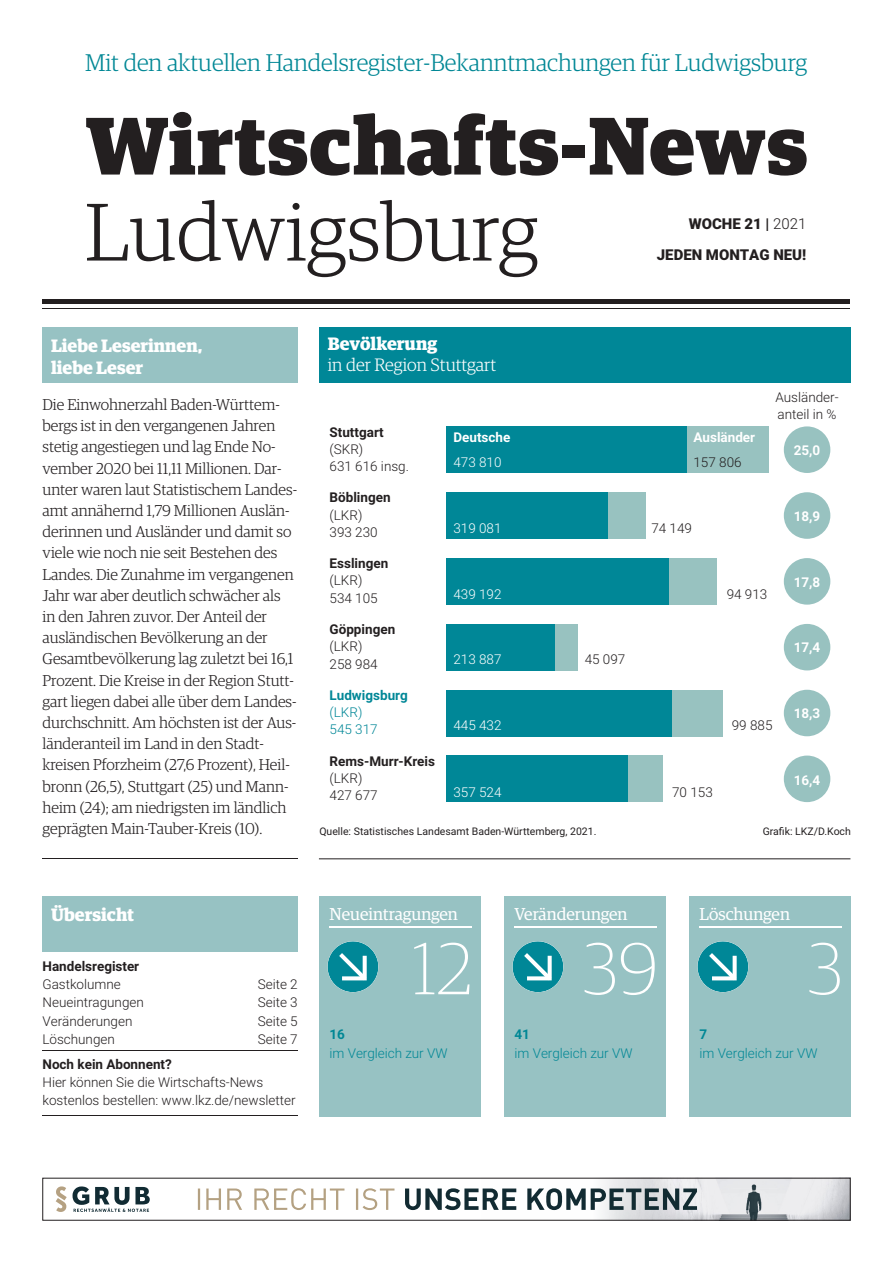
<style>
.page{position:relative;width:893px;height:1263px;background:#fff}
.page>*{position:absolute;margin:0;border:0;box-sizing:border-box;transform-origin:0 0}
.t1{font:81.75px/85.9px "Guardian Egyp Black Standard,Extra Bold,normal 00";letter-spacing:.01em;color:#231f20}
.t2{font:73.5px "Guardian Egyp Thin Standard,275,normal 00";color:#fff}
.t3{font:24.15px "Guardian Egyp Light Standard,Light,normal 00";color:#008795}
.t4{font:18px/22.4px "Guardian Egyp Bold Standard,Bold,normal 00";color:#fff}
.t5{font:18px/21px "Guardian Egyp Light 00";color:#fff}
.t6{font:17.25px "Guardian Egyp Regular Standard,Normal,normal 00";color:#fff}
.t7{font:15.75px/21.1px "Guardian Egyp Light Standard,Light,normal 00";color:#231f20}
.t8{font:15px/31px "Roboto Black Standard,Black,normal 00";color:#231f20;text-align:right}
.t9{font:13.5px/18.3px "Roboto Light Standard,Light,normal 00";color:#231f20}
.t10{font:13.5px/17.2px "Roboto Light 00";color:#231f20}
.t11{font:13.5px/18.3px "Roboto Light Standard,Light,normal 00";color:#008795}
.t12{font:13.5px "Roboto Bold 00";color:#fff}
.t13{font:13.5px "Roboto Light 00";color:#fff}
.t14{font:13.5px/18.3px "Roboto Standard,Bold,normal 00";color:#231f20}
.t15{font:13.5px/17.2px "Roboto Bold 00";color:#231f20}
.t16{font:13.5px/17.2px "Roboto Bold 00";color:#008797}
.t17{font:10.5px "Roboto Regular 00";color:#231f20}
.s1{font-family:"Guardian Egyp Light Standard,Light,normal 00"}
.s2{font-family:"Roboto Light Standard,Light,normal 00"}
.s3{font-family:"Guardian Egyp Bold 00"}
.s4{font-family:"Roboto Bold 00"}
.s5{font-family:"Roboto Bold 02"}
.s6{font-family:"Roboto Light 02"}
.s7{font-family:"Roboto Light 00"}
.s8{font-family:"Roboto Regular 02"}
.s9{font-family:"Roboto Regular 01"}
.s10{font-family:"Roboto Light Standard,Light,normal 02"}
.s11{font-family:"Roboto Standard,Bold,normal 00"}
</style>
<div class="page">
<img style="left:602px;top:1180px;width:246px;height:38px">
<svg style="left:405px;top:1188px;width:292px;height:22px"></svg>
<svg style="left:198px;top:1188px;width:196px;height:22px"></svg>
<svg style="left:56px;top:1186px;width:11px;height:26px"></svg>
<svg style="left:73px;top:1186px;width:77px;height:26px"></svg>
<hr style="left:43px;top:308px;width:807px;height:1px;background:#231f20">
<div style="left:43px;top:299px;width:807px;height:5px;background:#231f20"></div>
<hr style="left:43px;top:858px;width:255px;height:1px;background:#231f20">
<div style="left:43px;top:327px;width:255px;height:56px;background:#97c2c3"></div>
<div style="left:43px;top:896px;width:255px;height:55px;background:#97c2c3"></div>
<hr style="left:43px;top:1115px;width:255px;height:1px;background:#231f20">
<hr style="left:43px;top:1050px;width:255px;height:1px;background:#231f20">
<div style="left:319px;top:896px;width:161px;height:220px;background:#97c2c3"></div>
<hr style="left:330px;top:926px;width:142px;height:2px;background:#fff">
<svg style="left:327px;top:941px;width:51px;height:51px"></svg>
<div style="left:504px;top:896px;width:161px;height:220px;background:#97c2c3"></div>
<hr style="left:514px;top:926px;width:143px;height:2px;background:#fff">
<svg style="left:512px;top:941px;width:51px;height:51px"></svg>
<div style="left:689px;top:896px;width:161px;height:220px;background:#97c2c3"></div>
<hr style="left:699px;top:926px;width:143px;height:2px;background:#fff">
<svg style="left:697px;top:941px;width:51px;height:51px"></svg>
<hr style="left:319px;top:858px;width:531px;height:1px;background:#231f20">
<div style="left:446px;top:426px;width:323px;height:47px;background:#98c2c0"></div>
<div style="left:446px;top:492px;width:200px;height:47px;background:#98c2c0"></div>
<div style="left:446px;top:558px;width:271px;height:47px;background:#98c2c0"></div>
<div style="left:446px;top:624px;width:132px;height:46px;background:#98c2c0"></div>
<div style="left:446px;top:690px;width:277px;height:46px;background:#98c2c0"></div>
<div style="left:446px;top:755px;width:217px;height:47px;background:#98c2c0"></div>
<div style="left:446px;top:426px;width:241px;height:47px;background:#008797"></div>
<div style="left:446px;top:492px;width:162px;height:47px;background:#008797"></div>
<div style="left:446px;top:558px;width:223px;height:47px;background:#008797"></div>
<div style="left:446px;top:624px;width:109px;height:46px;background:#008797"></div>
<div style="left:446px;top:690px;width:226px;height:46px;background:#008797"></div>
<div style="left:446px;top:755px;width:182px;height:47px;background:#008797"></div>
<div style="left:319px;top:327px;width:531px;height:55px;background:#008797"></div>
<div style="left:784px;top:426px;width:46px;height:47px;background:#98c2c0;border-radius:50%"></div>
<div style="left:784px;top:492px;width:46px;height:47px;background:#98c2c0;border-radius:50%"></div>
<div style="left:784px;top:558px;width:46px;height:47px;background:#98c2c0;border-radius:50%"></div>
<div style="left:784px;top:624px;width:46px;height:46px;background:#98c2c0;border-radius:50%"></div>
<div style="left:784px;top:690px;width:46px;height:46px;background:#98c2c0;border-radius:50%"></div>
<div style="left:784px;top:755px;width:46px;height:47px;background:#98c2c0;border-radius:50%"></div>
<p class="t3" style="left:85px;top:47px;width:724px">Mit den aktuellen Handelsregister-Bekanntmachungen für Ludwigsburg</p>
<p class="t1" style="left:85px;top:94px;width:724px">Wirtschafts-News<br><span class="s1">Ludwigsburg</span></p>
<p class="t8" style="left:657px;top:209px;width:151px">WOCHE 21 | <span class="s2">2021<br></span>JEDEN MONTAG NEU!</p>
<p class="t4" style="left:51px;top:333px;width:153px">Liebe Leserinnen, liebe Leser</p>
<p class="t7" style="left:43px;top:393px;width:256px">Die Einwohnerzahl Baden-Württem&shy;bergs ist in den vergangenen Jahren stetig angestiegen und lag Ende No&shy;vember 2020 bei 11,11 Millionen. Dar&shy;unter waren laut Statistischem Landes&shy;amt annähernd 1,79 Millionen Auslän&shy;derinnen und Ausländer und damit so viele wie noch nie seit Bestehen des Landes. Die Zunahme im vergangenen Jahr war aber deutlich schwächer als in den Jahren zuvor. Der Anteil der ausländischen Bevölkerung an der Gesamtbevölkerung lag zuletzt bei 16,1<br>Prozent. Die Kreise in der Region Stutt&shy;gart liegen dabei alle über dem Landes&shy;durchschnitt. Am höchsten ist der Aus&shy;länderanteil im Land in den Stadt&shy;kreisen Pforzheim (27,6 Prozent), Heil&shy;bronn (26,5), Stuttgart (25) und Mann&shy;heim (24); am niedrigsten im ländlich geprägten Main-Tauber-Kreis (10).</p>
<p class="t5" style="left:328px;top:332px;width:170px"><span class="s3">Bevölkerung<br></span>in der Region Stuttgart</p>
<p class="t10" style="left:330px;top:424px;width:81px"><span class="s4">Stuttgart </span>(SKR)<br>631 616 insg.</p>
<p class="t12" style="left:453px;top:432px;width:59px">Deutsche</p>
<p class="t12" style="left:693px;top:432px;width:63px">Ausl<span class="s5">ä</span>nder</p>
<p class="t13" style="left:453px;top:457px;width:50px">473 810</p>
<p class="t10" style="left:693px;top:455px;width:50px">157 806</p>
<p class="t10" style="left:775px;top:390px;width:65px">Ausl<span class="s6">ä</span>nder&shy;anteil in %</p>
<p class="t12" style="left:794px;top:445px;width:28px">25,0</p>
<p class="t10" style="left:330px;top:490px;width:63px"><span class="s4">B</span><span class="s5">ö</span><span class="s4">blingen </span>(LKR)<br>393 230</p>
<p class="t10" style="left:330px;top:556px;width:60px"><span class="s4">Esslingen </span>(LKR)<br>534 105</p>
<p class="t10" style="left:330px;top:622px;width:67px"><span class="s4">G</span><span class="s5">ö</span><span class="s4">ppingen </span>(LKR)<br>258 984</p>
<p class="t16" style="left:330px;top:688px;width:80px">Ludwigsburg <span class="s7">(LKR)<br>545 317</span></p>
<p class="t15" style="left:330px;top:753px;width:107px">Rems-Murr-Kreis <span class="s7">(LKR)<br>427 677</span></p>
<p class="t13" style="left:453px;top:523px;width:50px">319 081</p>
<p class="t13" style="left:453px;top:588px;width:50px">439 192</p>
<p class="t13" style="left:453px;top:653px;width:50px">213 887</p>
<p class="t13" style="left:453px;top:719px;width:50px">445 432</p>
<p class="t13" style="left:453px;top:786px;width:50px">357 524</p>
<p class="t10" style="left:585px;top:652px;width:42px">45 097</p>
<p class="t10" style="left:651px;top:521px;width:42px">74 149</p>
<p class="t10" style="left:727px;top:587px;width:42px">94 913</p>
<p class="t10" style="left:732px;top:717px;width:42px">99 885</p>
<p class="t10" style="left:672px;top:784px;width:42px">70 153</p>
<p class="t12" style="left:794px;top:511px;width:28px">18,9</p>
<p class="t12" style="left:794px;top:577px;width:28px">17,8</p>
<p class="t12" style="left:794px;top:642px;width:28px">17,4</p>
<p class="t12" style="left:794px;top:707px;width:28px">18,3</p>
<p class="t12" style="left:794px;top:774px;width:28px">16,4</p>
<p class="t17" style="left:319px;top:827px;width:279px">Quelle: Statistisches Landesamt Baden-W<span class="s8">ü</span>rttemberg, 2021.</p>
<p class="t17" style="left:763px;top:827px;width:90px">Gra<span class="s9">fi</span>k: LKZ/D.Koch</p>
<p class="t4" style="left:51px;top:901px;width:85px">Übersicht</p>
<p class="t14" style="left:43px;top:958px;width:98px">Handelsregister<br><span class="s2">Gastkolumne</span></p>
<p class="t9" style="left:258px;top:976px;width:41px">Seite 2</p>
<p class="t9" style="left:43px;top:994px;width:103px">Neueintragungen</p>
<p class="t9" style="left:258px;top:994px;width:41px">Seite 3</p>
<p class="t9" style="left:43px;top:1013px;width:91px">Ver<span class="s10">ä</span>nderungen</p>
<p class="t9" style="left:258px;top:1013px;width:41px">Seite 5</p>
<p class="t9" style="left:43px;top:1031px;width:74px">L<span class="s10">ö</span>schungen</p>
<p class="t9" style="left:258px;top:1031px;width:41px">Seite 7</p>
<p class="t9" style="left:43px;top:1056px;width:255px"><span class="s11">Noch kein Abonnent?<br></span>Hier k<span class="s10">ö</span>nnen Sie die Wirtschafts-News kostenlos bestellen: www.lkz.de/newsletter</p>
<p class="t6" style="left:330px;top:902px;width:130px">Neueintragungen</p>
<p class="t2" style="left:412px;top:922px;width:62px">12</p>
<p class="t11" style="left:330px;top:1026px;width:119px"><span class="s11">16<br></span>im Vergleich zur VW</p>
<p class="t6" style="left:514px;top:902px;width:115px">Veränderungen</p>
<p class="t2" style="left:582px;top:922px;width:77px">39</p>
<p class="t11" style="left:514px;top:1026px;width:119px"><span class="s11">41<br></span>im Vergleich zur VW</p>
<p class="t6" style="left:699px;top:902px;width:92px">Löschungen</p>
<p class="t2" style="left:807px;top:922px;width:37px">3</p>
<p class="t11" style="left:699px;top:1026px;width:119px"><span class="s11">7<br></span>im Vergleich zur VW</p>
</div>
